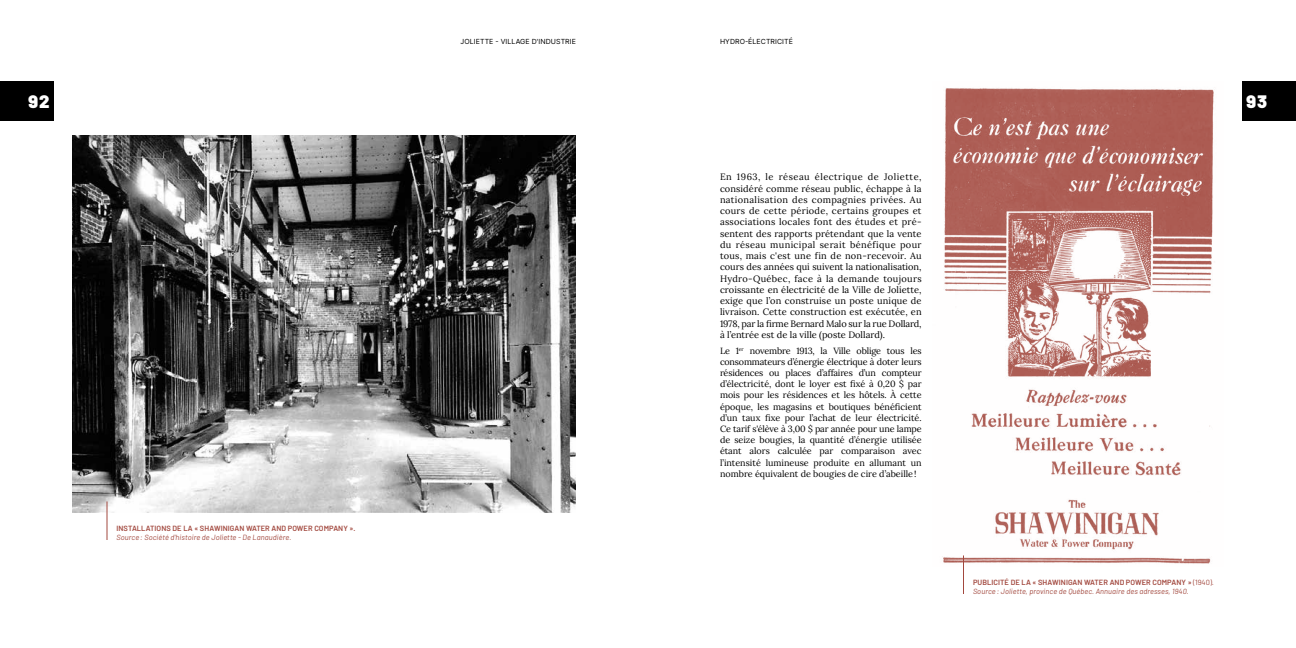
<style>
.page{position:relative;width:1296px;height:648px;background:#fff}
.page>*{position:absolute;margin:0;border:0;box-sizing:border-box;transform-origin:0 0}
.t1{font:900 18px "Barlow";color:#fff}
.t2{font:9.2px/11.2px "Lora";letter-spacing:-.005em;color:#000;text-align:justify}
.t3{font:9px/11.2px "Lora";color:#000;text-align:justify}
.t4{font:italic 7.5px/9px "Barlow";letter-spacing:.01em;color:#a2483e}
.t5{font:600 7.5px "Barlow";letter-spacing:.01em;color:#a2483e}
.t6{font:7px "Inter";letter-spacing:.01em;color:#000}
.s1{font-weight:600;font-style:normal}
.s2{font-style:normal}
</style>
<div class="page">
<div style="left:1242px;top:81px;width:54px;height:40px;background:#000"></div>
<div style="left:0;top:81px;width:54px;height:40px;background:#000"></div>
<img style="left:942px;top:88px;width:272px;height:476px">
<img style="left:72px;top:135px;width:504px;height:378px">
<hr style="left:106px;top:501px;width:2px;height:39px;background:#a2483e">
<hr style="left:963px;top:555px;width:1px;height:39px;background:#a2483e">
<p class="t6" style="left:461px;top:36px;width:117px">JOLIETTE - VILLAGE D'INDUSTRIE</p>
<p class="t6" style="left:720px;top:36px;width:74px">HYDRO-ÉLECTRICITÉ</p>
<h1 class="t1" style="left:29px;top:88px;width:22px">92</h1>
<h1 class="t1" style="left:1246px;top:88px;width:22px">93</h1>
<p class="t5" style="left:116px;top:523px;width:241px">INSTALLATIONS DE LA « SHAWINIGAN WATER AND POWER COMPANY ».</p>
<p class="t4" style="left:116px;top:532px;width:176px">Source : Société d'histoire de Joliette - De Lanaudière.</p>
<p class="t2" style="left:720px;top:171px;width:203px">En 1963, le réseau électrique de Joliette, considéré comme réseau public, échappe à la nationalisation des compagnies privées. Au cours de cette période, certains groupes et associations locales font des études et pré&shy;sentent des rapports prétendant que la vente du réseau municipal serait bénéfique pour tous, mais c'est une fin de non-recevoir. Au cours des années qui suivent la nationalisation, Hydro-Québec, face à la demande toujours croissante en électricité de la Ville de Joliette, exige que l’on construise un poste unique de livraison. Cette construction est exécutée, en 1978, par la firme Bernard Malo sur la rue Dollard, à l’entrée est de la ville (poste Dollard).</p>
<p class="t3" style="left:720px;top:344px;width:203px">Le 1<sup>er</sup> novembre 1913, la Ville oblige tous les consommateurs d’énergie électrique à doter leurs résidences ou places d’affaires d’un compteur d’électricité, dont le loyer est fixé à 0,20 $ par mois pour les résidences et les hôtels. À cette époque, les magasins et boutiques bénéficient d’un taux fixe pour l’achat de leur électricité.<br>Ce tarif s'élève à 3,00 $ par année pour une lampe de seize bougies, la quantité d’énergie utilisée étant alors calculée par comparaison avec l’intensité lumineuse produite en allumant un nombre équivalent de bougies de cire d’abeille!</p>
<p class="t4" style="left:973px;top:577px;width:243px"><span class="s1">PUBLICITÉ DE LA « SHAWINIGAN WATER AND POWER COMPANY »</span> <span class="s2">(1940).<br></span>Source : Joliette, province de Québec. Annuaire des adresses, 1940.</p>
</div>
